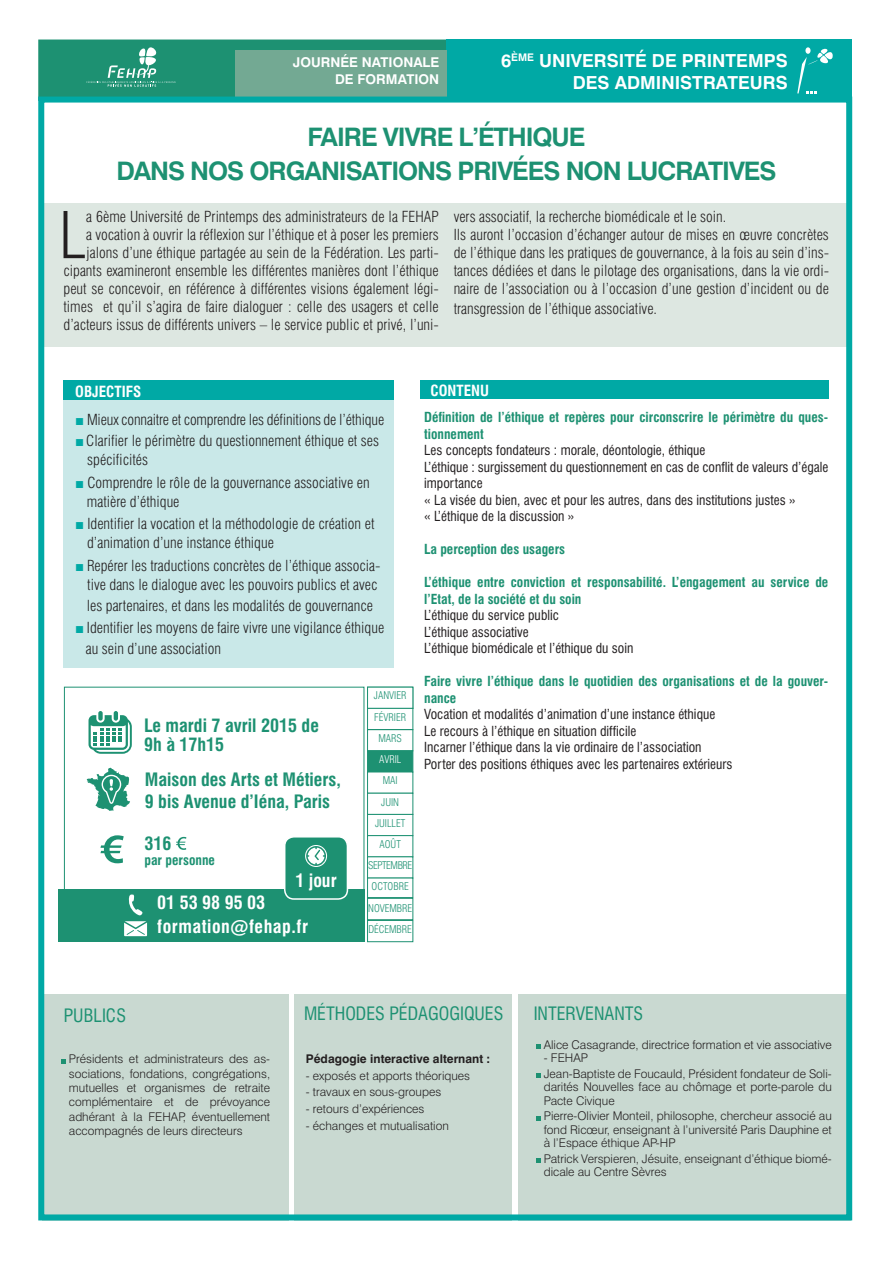
<style>
.page{position:relative;width:893px;height:1263px;background:#fff}
.page>*{position:absolute;margin:0;border:0;box-sizing:border-box;transform-origin:0 0}
.t1{font:300 condensed 63.3px "Swiss 721 BT";color:#231f20}
.t2{font:700 25.5px/34.8px "Swiss 721 BT";letter-spacing:-.04em;color:#1d9172;text-align:center}
.t3{font:700 condensed 18px/21.6px "Swiss 721 BT";color:#1d9172}
.t4{font:700 18px/21.6px "Swiss 721 BT";color:#fff;text-align:right}
.t5{font:condensed 18px "Swiss 721 BT";color:#1d9172}
.t6{font:700 condensed 18px/23.5px "Swiss 721 BT";letter-spacing:.03em;color:#fff}
.t7{font:300 condensed 15px/18px "Swiss 721 BT";color:#231f20}
.t8{font:700 condensed 15px "Swiss 721 BT";color:#fff}
.t9{font:condensed 13.5px/16.5px "Swiss 721 BT";color:#231f20}
.t10{font:700 condensed 13.5px/16.5px "Swiss 721 BT";color:#1d9172}
.t11{font:700 13.5px/16.2px "Swiss 721 BT";color:#fff;text-align:right}
.t12{font:300 12px/14.4px "Swiss 721 BT";color:#231f20}
.t13{font:700 12px "Swiss 721 BT";color:#231f20}
.t14{font:300 condensed 10.5px/21.1px "Swiss 721 BT";color:#1d9172;text-align:center}
.t15{font:300 condensed 10.5px "Swiss 721 BT";color:#fff}
.s1{font-family:"Century Gothic";font-weight:400;font-stretch:normal;color:#00a9a5}
</style>
<div class="page">
<div style="left:43px;top:994px;width:246px;height:226px;background:#c9d9d1"></div>
<div style="left:294px;top:994px;width:218px;height:226px;background:#c9d9d1"></div>
<div style="left:518px;top:994px;width:332px;height:226px;background:#c9d9d1"></div>
<div style="left:38px;top:40px;width:409px;height:61px;background:#1d9172"></div>
<div style="left:446px;top:40px;width:406px;height:61px;background:#00a9a5"></div>
<svg style="left:86px;top:46px;width:89px;height:41px"></svg>
<div style="left:235px;top:51px;width:212px;height:46px;background:#73a993"></div>
<svg style="left:797px;top:47px;width:36px;height:47px"></svg>
<svg style="left:61px;top:1059px;width:5px;height:4px"></svg>
<svg style="left:536px;top:1044px;width:5px;height:4px"></svg>
<svg style="left:536px;top:1073px;width:5px;height:4px"></svg>
<svg style="left:536px;top:1116px;width:5px;height:4px"></svg>
<svg style="left:536px;top:1158px;width:5px;height:5px"></svg>
<svg style="left:64px;top:686px;width:301px;height:245px"></svg>
<svg style="left:87px;top:768px;width:43px;height:43px"></svg>
<svg style="left:100px;top:835px;width:24px;height:28px"></svg>
<svg style="left:176px;top:837px;width:10px;height:13px"></svg>
<svg style="left:367px;top:686px;width:47px;height:212px"></svg>
<div style="left:367px;top:898px;width:46px;height:22px;border:1px solid #1d9172"></div>
<svg style="left:367px;top:920px;width:47px;height:22px"></svg>
<svg style="left:89px;top:711px;width:43px;height:43px"></svg>
<div style="left:58px;top:890px;width:306px;height:52px;background:#1d9172"></div>
<svg style="left:128px;top:894px;width:15px;height:21px"></svg>
<svg style="left:124px;top:921px;width:23px;height:15px"></svg>
<div style="left:285px;top:837px;width:62px;height:62px;background:#1d9172;border-radius:9px"></div>
<div style="left:284px;top:836px;width:64px;height:64px;border:2px solid #fff;border-radius:9px"></div>
<svg style="left:305px;top:845px;width:22px;height:22px"></svg>
<div style="left:420px;top:380px;width:408px;height:19px;background:#00a9a5"></div>
<div style="left:64px;top:399px;width:330px;height:269px;background:#c9e8e8"></div>
<div style="left:64px;top:380px;width:330px;height:20px;background:#00a9a5"></div>
<div style="left:40px;top:203px;width:810px;height:143px;background:#dde7e1"></div>
<div style="left:38px;top:97px;width:814px;height:1123px;border:6px solid #00a9a5"></div>
<p class="t11" style="left:293px;top:54px;width:148px">JOURNÉE NATIONALE<br>DE FORMATION</p>
<p class="t4" style="left:501px;top:50px;width:288px">6<sup>ÈME</sup> UNIVERSITÉ DE PRINTEMPS<br>DES ADMINISTRATEURS</p>
<h2 class="t2" style="left:116px;top:119px;width:662px">FAIRE VIVRE L’ÉTHIQUE<br>DANS NOS ORGANISATIONS PRIVÉES NON LUCRATIVES</h2>
<p class="t7" style="left:64px;top:208px;width:377px;text-align:right">a 6ème Université de Printemps des administrateurs de la FEHAP<br>a vocation à ouvrir la réflexion sur l’éthique et à poser les premiers jalons d’une éthique partagée au sein de la Fédération. Les parti&shy;cipants examineront ensemble les différentes manières dont l’éthique peut se concevoir, en référence à différentes visions également légi&shy;times et qu’il s’agira de faire dialoguer : celle des usagers et celle d’acteurs issus de différents univers – le service public et privé, l’uni-</p>
<p class="t7" style="left:454px;top:208px;width:377px">vers associatif, la recherche biomédicale et le soin.<br>Ils auront l’occasion d’échanger autour de mises en œuvre concrètes de l’éthique dans les pratiques de gouvernance, à la fois au sein d’ins&shy;tances dédiées et dans le pilotage des organisations, dans la vie ordi&shy;naire de l’association ou à l’occasion d’une gestion d’incident ou de</p>
<h1 class="t1" style="left:59px;top:197px;width:29px">L</h1>
<p class="t7" style="left:454px;top:299px;width:205px">transgression de l’éthique associative.</p>
<p class="t8" style="left:75px;top:382px;width:68px">OBJECTIFS</p>
<p class="t7" style="left:75px;top:411px;width:311px"><span class="s1">■</span> Mieux connaitre et comprendre les définitions de l’éthique</p>
<p class="t7" style="left:87px;top:431px;width:293px;line-height:19.2px;text-indent:-12px"><span class="s1">■</span> Clarifier le périmètre du questionnement éthique et ses spécificités</p>
<p class="t7" style="left:87px;top:472px;width:284px;line-height:19.2px;text-indent:-12px"><span class="s1">■</span> Comprendre le rôle de la gouvernance associative en matière d’éthique</p>
<p class="t7" style="left:87px;top:514px;width:289px;line-height:19.2px;text-indent:-12px"><span class="s1">■</span> Identifier la vocation et la méthodologie de création et d’animation d’une instance éthique</p>
<p class="t7" style="left:75px;top:555px;width:307px;line-height:19.2px;text-align:right"><span class="s1">■</span> Repérer les traductions concrètes de l’éthique associa&shy;tive dans le dialogue avec les pouvoirs publics et avec</p>
<p class="t7" style="left:87px;top:596px;width:288px">les partenaires, et dans les modalités de gouvernance</p>
<p class="t7" style="left:86px;top:617px;width:300px;line-height:20.7px;text-indent:-11px"><span class="s1">■</span> Identifier les moyens de faire vivre une vigilance éthique au sein d’une association</p>
<p class="t3" style="left:144px;top:715px;width:176px;line-height:19.5px">Le mardi 7 avril 2015 de<br>9h à 17h15</p>
<p class="t3" style="left:145px;top:769px;width:198px">Maison des Arts et Métiers,<br>9 bis Avenue d’Iéna, Paris</p>
<p class="t3" style="left:145px;top:832px;width:28px">316</p>
<p class="t10" style="left:145px;top:851px;width:72px">par personne</p>
<p class="t6" style="left:295px;top:868px;width:43px">1 jour</p>
<p class="t6" style="left:157px;top:891px;width:152px">01 53 98 95 03 formation@fehap.fr</p>
<p class="t14" style="left:374px;top:685px;width:34px">JANVIER<br>FÉVRIER<br>MARS</p>
<p class="t15" style="left:379px;top:753px;width:24px">AVRIL</p>
<p class="t14" style="left:368px;top:770px;width:46px">MAI<br>JUIN<br>JUILLET<br>AOÛT<br>SEPTEMBRE<br>OCTOBRE<br>NOVEMBRE<br>DÉCEMBRE</p>
<p class="t8" style="left:431px;top:382px;width:60px">CONTENU</p>
<p class="t10" style="left:424px;top:409px;width:406px">Définition de l’éthique et repères pour circonscrire le périmètre du ques&shy;tionnement</p>
<p class="t9" style="left:424px;top:442px;width:406px">Les concepts fondateurs : morale, déontologie, éthique<br>L’éthique : surgissement du questionnement en cas de conflit de valeurs d’égale importance<br>« La visée du bien, avec et pour les autres, dans des institutions justes »<br>« L’éthique de la discussion »</p>
<p class="t10" style="left:424px;top:541px;width:143px">La perception des usagers</p>
<p class="t10" style="left:424px;top:574px;width:406px">L’éthique entre conviction et responsabilité. L’engagement au service de l’Etat, de la société et du soin</p>
<p class="t9" style="left:424px;top:607px;width:211px">L’éthique du service public<br>L’éthique associative<br>L’éthique biomédicale et l’éthique du soin</p>
<p class="t10" style="left:424px;top:673px;width:406px">Faire vivre l’éthique dans le quotidien des organisations et de la gouver&shy;nance</p>
<p class="t9" style="left:424px;top:706px;width:310px">Vocation et modalités d’animation d’une instance éthique<br>Le recours à l’éthique en situation difficile<br>Incarner l’éthique dans la vie ordinaire de l’association Porter des positions éthiques avec les partenaires extérieurs</p>
<p class="t5" style="left:64px;top:1005px;width:64px">Publics</p>
<p class="t12" style="left:69px;top:1051px;width:203px;text-align:justify">Présidents et administrateurs des as&shy;sociations, fondations, congrégations, mutuelles et organismes de retraite complémentaire et de prévoyance adhérant à la FEHAP, éventuellement accompagnés de leurs directeurs</p>
<p class="t5" style="left:304px;top:1002px;width:201px">Méthodes pédagogiques</p>
<p class="t5" style="left:534px;top:1002px;width:111px">intervenants</p>
<p class="t13" style="left:306px;top:1051px;width:186px">PÉDAGOGIE INTERACTIVE ALTERNANT :</p>
<p class="t12" style="left:306px;top:1068px;width:166px">- exposés et apports théoriques</p>
<p class="t12" style="left:306px;top:1085px;width:137px">- travaux en sous-groupes</p>
<p class="t12" style="left:306px;top:1101px;width:120px">- retours d’expériences</p>
<p class="t12" style="left:306px;top:1118px;width:145px">- échanges et mutualisation</p>
<p class="t12" style="left:544px;top:1037px;width:290px">Alice Casagrande, directrice formation et vie associative</p>
<p class="t12" style="left:544px;top:1050px;width:290px;line-height:15.6px">- FEHAP<br>Jean-Baptiste de Foucauld, Président fondateur de Soli-</p>
<p class="t12" style="left:544px;top:1080px;width:290px;line-height:13.5px">darités Nouvelles face au chômage et porte-parole du<br>Pacte Civique</p>
<p class="t12" style="left:544px;top:1109px;width:290px;line-height:13.5px;text-align:justify">Pierre-Olivier Monteil, philosophe, chercheur associé au fond Ricœur, enseignant à l’université Paris Dauphine et à l’Espace éthique AP-HP</p>
<p class="t12" style="left:544px;top:1152px;width:290px;line-height:13.5px">Patrick Verspieren, Jésuite, enseignant d’éthique biomé&shy;dicale au Centre Sèvres</p>
</div>
